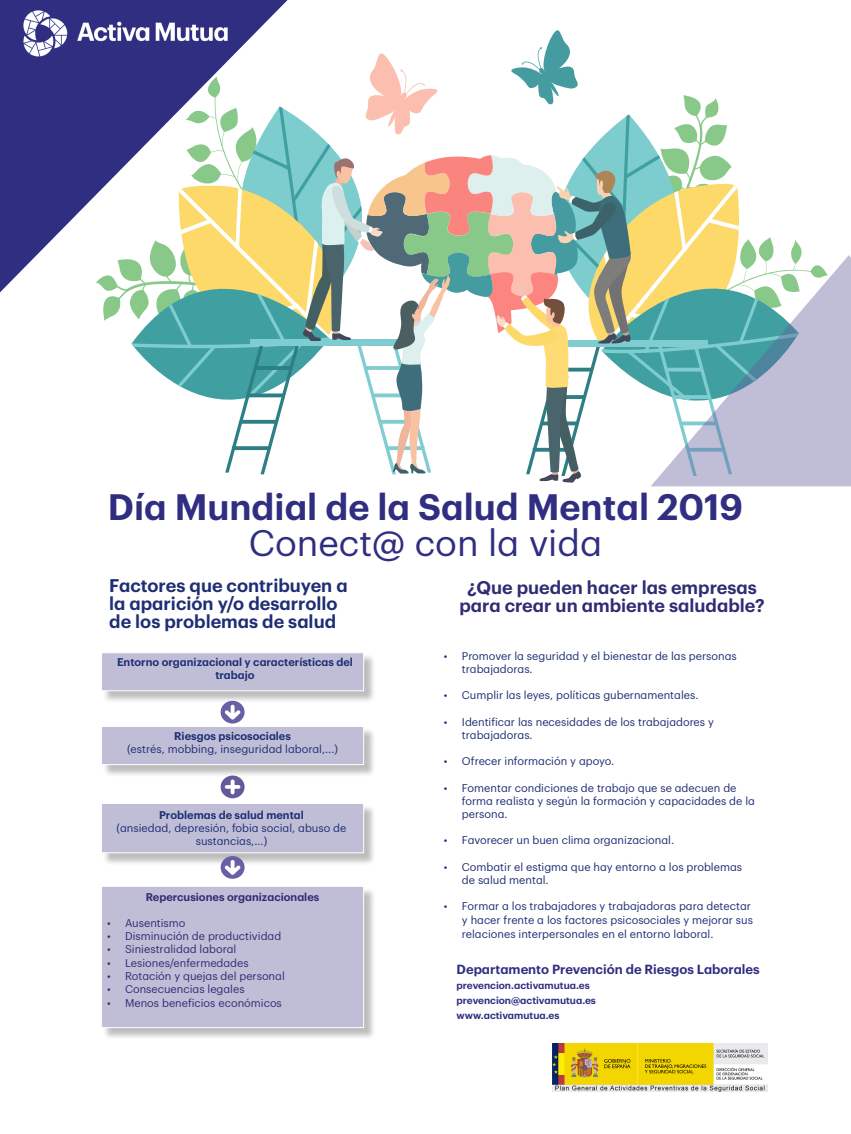
<style>
.page{position:relative;width:851px;height:1134px;background:#fff}
.page>*{position:absolute;margin:0;border:0;box-sizing:border-box;transform-origin:0 0}
._14_TXT_ESQUEMA{font:600 36px "Graphik";color:#2f2e81}
._14_TXT_ESQUEMA-2{font:36px "Graphik";color:#2f2e81}
.t1{font:600 18px/18px "Graphik";color:#1e2e74}
.t2{font:600 18px/18px "Graphik";color:#2f2c74;text-align:center}
.t3{font:600 13px "Graphik";color:#2f2e81}
.t4{font:11px/13.2px "Graphik";color:#1e2e74}
.t5{font:11px "Graphik";color:#2f2c74}
.t6{font:600 11px/13.2px "Graphik";color:#1e2e74;text-align:center}
.t7{font:600 11px "Graphik";color:#2f2c74}
.t8{font:600 10px "Graphik";color:#2f2e81}
</style>
<div class="page">
<div style="left:102px;top:654px;width:274px;height:50px;background:#231f20;opacity:.75"></div>
<div style="left:101px;top:652px;width:263px;height:39px;background:#c0bed7;border:1px solid #fff"></div>
<div style="left:102px;top:727px;width:274px;height:50px;background:#231f20;opacity:.75"></div>
<div style="left:101px;top:726px;width:263px;height:39px;background:#c0bed7;border:1px solid #fff"></div>
<div style="left:102px;top:804px;width:274px;height:61px;background:#231f20;opacity:.75"></div>
<div style="left:101px;top:803px;width:263px;height:50px;background:#c0bed7;border:1px solid #fff"></div>
<div style="left:102px;top:887px;width:274px;height:154px;background:#231f20;opacity:.75"></div>
<div style="left:101px;top:886px;width:263px;height:142px;background:#c0bed7;border:1px solid #fff"></div>
<div style="left:220px;top:701px;width:24px;height:22px;background:#6661a6;border-radius:50%"></div>
<svg style="left:224px;top:705px;width:16px;height:15px"></svg>
<svg style="left:220px;top:856px;width:24px;height:23px"></svg>
<svg style="left:224px;top:860px;width:16px;height:15px"></svg>
<svg style="left:220px;top:775px;width:24px;height:23px"></svg>
<svg style="left:225px;top:779px;width:15px;height:15px"></svg>
<svg style="left:103px;top:30px;width:699px;height:453px"></svg>
<svg style="left:287px;top:0;width:78px;height:237px"></svg>
<svg style="left:0;top:0;width:287px;height:292px"></svg>
<svg style="left:650px;top:255px;width:200px;height:231px;background:#aac2c6"></svg>
<img style="left:553px;top:1043px;width:214px;height:48px">
<img style="left:0;top:0;width:263px;height:131px">
<p class="_14_TXT_ESQUEMA" style="left:108px;top:479px;width:636px">Día Mundial de la Salud Mental 2019</p>
<p class="_14_TXT_ESQUEMA-2" style="left:249px;top:516px;width:355px">Conect@ con la vida</p>
<p class="t1" style="left:109px;top:575px;width:240px">Factores que contribuyen a la aparición y/o desarrollo de los problemas de salud</p>
<p class="t2" style="left:459px;top:577px;width:307px">¿Que pueden hacer las empresas para crear un ambiente saludable?</p>
<p class="t6" style="left:117px;top:655px;width:237px">Entorno organizacional y características del trabajo</p>
<p class="t6" style="left:174px;top:728px;width:118px">Riesgos psicosociales</p>
<p class="t4" style="left:127px;top:741px;width:212px">(estrés, mobbing, inseguridad laboral,...)</p>
<p class="t6" style="left:159px;top:807px;width:146px">Problemas de salud mental</p>
<p class="t4" style="left:116px;top:820px;width:231px;text-align:center">(ansiedad, depresión, fobia social, abuso de sustancias,...)</p>
<p class="t7" style="left:146px;top:888px;width:175px">Repercusiones organizacionales</p>
<p class="t5" style="left:107px;top:915px;width:80px">• Ausentismo</p>
<p class="t5" style="left:107px;top:928px;width:176px">• Disminución de productividad</p>
<p class="t5" style="left:107px;top:941px;width:131px">• Siniestralidad laboral</p>
<p class="t5" style="left:107px;top:954px;width:143px">• Lesiones/enfermedades</p>
<p class="t5" style="left:107px;top:967px;width:179px">• Rotación y quejas del personal</p>
<p class="t5" style="left:107px;top:981px;width:139px">• Consecuencias legales</p>
<p class="t5" style="left:107px;top:995px;width:176px">• Menos beneficios económicos</p>
<p class="t4" style="left:462px;top:648px;width:276px;text-indent:-18px">• Promover la seguridad y el bienestar de las personas trabajadoras.</p>
<p class="t4" style="left:444px;top:688px;width:256px">• Cumplir las leyes, políticas gubernamentales.</p>
<p class="t4" style="left:462px;top:714px;width:253px;text-indent:-18px">• Identificar las necesidades de los trabajadores y trabajadoras.</p>
<p class="t4" style="left:444px;top:754px;width:172px">• Ofrecer información y apoyo.</p>
<p class="t4" style="left:462px;top:780px;width:294px;text-indent:-18px">• Fomentar condiciones de trabajo que se adecuen de forma realista y según la formación y capacidades de la persona.</p>
<p class="t4" style="left:444px;top:833px;width:232px">• Favorecer un buen clima organizacional.</p>
<p class="t4" style="left:462px;top:859px;width:281px;text-indent:-18px">• Combatir el estigma que hay entorno a los problemas de salud mental.</p>
<p class="t4" style="left:444px;top:899px;width:310px;text-align:right">• Formar a los trabajadores y trabajadoras para detectar y hacer frente a los factores psicosociales y mejorar sus</p>
<p class="t4" style="left:462px;top:926px;width:253px">relaciones interpersonales en el entorno laboral.</p>
<p class="t3" style="left:456px;top:959px;width:304px">Departamento Prevención de Riesgos Laborales</p>
<p class="t8" style="left:456px;top:978px;width:134px">prevencion.activamutua.es</p>
<p class="t8" style="left:456px;top:993px;width:141px">prevencion@activamutua.es</p>
<p class="t8" style="left:456px;top:1008px;width:104px">www.activamutua.es</p>
</div>
